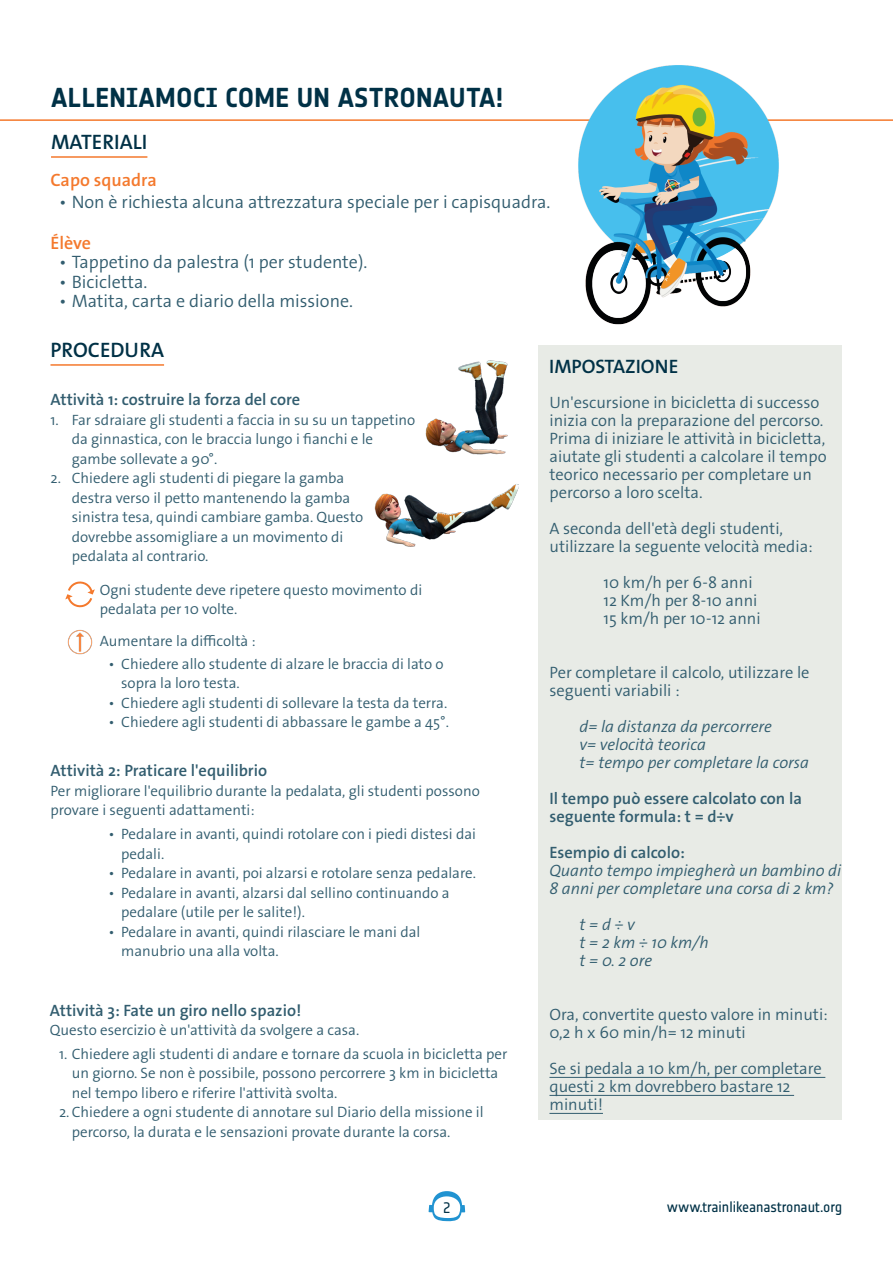
<style>
.page{position:relative;width:893px;height:1263px;background:#fff}
.page>*{position:absolute;margin:0;border:0;box-sizing:border-box;transform-origin:0 0}
.Titles{font:700 27px "Notes Esa";letter-spacing:.01em;color:#003146}
.Title_underlined_orange{font:600 21px "The Sans Os F";color:#003146}
.Body_text{font:600 19.5px "The Sans Os F";color:#003146}
.t1{font:300 18px "The Sans Os F";color:#325d6f}
.Body_text-2{font:600 18px "The Sans Os F";color:#f4792d}
.Body_text-3{font:300 16.5px/18px "The Sans Os F";color:#325d6f}
.Body_text-4{font:600 16.5px/18px "The Sans Os F";color:#325d6f}
.Body_text-5{font:italic 300 16.5px/18px "The Sans Os F";color:#325d6f}
.Body_text-6{font:300 15px/19.5px "The Sans Os F";color:#325d6f}
.t2{font:15px "Notes Esa";letter-spacing:-.005em;color:#003146}
</style>
<div class="page">
<svg style="left:429px;top:1191px;width:36px;height:30px"></svg>
<hr style="left:0;top:119px;width:893px;height:2px;background:#f4792d">
<hr style="left:50px;top:364px;width:114px;height:2px;background:#f4792d">
<hr style="left:51px;top:156px;width:96px;height:2px;background:#f4792d">
<img style="left:561px;top:65px;width:251px;height:260px">
<div style="left:539px;top:345px;width:303px;height:774px;background:#e8ebe6"></div>
<hr style="left:549px;top:1077px;width:276px;height:1px;background:#325d6f">
<hr style="left:549px;top:1095px;width:245px;height:1px;background:#325d6f">
<hr style="left:549px;top:1113px;width:54px;height:1px;background:#325d6f">
<img style="left:67px;top:630px;width:26px;height:25px">
<img style="left:374px;top:484px;width:144px;height:62px">
<img style="left:425px;top:360px;width:83px;height:95px">
<svg style="left:65px;top:581px;width:30px;height:27px"></svg>
<p class="Titles" style="left:51px;top:82px;width:453px">ALLENIAMOCI COME UN ASTRONAUTA!</p>
<p class="Title_underlined_orange" style="left:51px;top:129px;width:98px">MATERIALI</p>
<p class="Body_text-2" style="left:50px;top:168px;width:108px">Capo squadra</p>
<p class="t1" style="left:59px;top:191px;width:493px">• Non è richiesta alcuna attrezzatura speciale per i capisquadra.</p>
<p class="Body_text-2" style="left:50px;top:231px;width:42px">Élève</p>
<p class="t1" style="left:59px;top:251px;width:310px">• Tappetino da palestra (1 per studente).</p>
<p class="t1" style="left:59px;top:270px;width:90px">• Bicicletta.</p>
<p class="t1" style="left:59px;top:290px;width:296px">• Matita, carta e diario della missione.</p>
<p class="Title_underlined_orange" style="left:50px;top:337px;width:115px">PROCEDURA</p>
<p class="Body_text-4" style="left:50px;top:391px;width:251px">Attività 1: costruire la forza del core</p>
<p class="Body_text-6" style="left:72px;top:410px;width:345px;text-indent:-21px">1. Far sdraiare gli studenti a faccia in su su un tappetino da ginnastica, con le braccia lungo i fianchi e le gambe sollevate a 90°.</p>
<p class="Body_text-6" style="left:72px;top:469px;width:293px;text-indent:-21px">2. Chiedere agli studenti di piegare la gamba destra verso il petto mantenendo la gamba sinistra tesa, quindi cambiare gamba. Questo dovrebbe assomigliare a un movimento di pedalata al contrario.</p>
<p class="Body_text" style="left:549px;top:353px;width:131px">IMPOSTAZIONE</p>
<p class="Body_text-3" style="left:549px;top:393px;width:279px">Un'escursione in bicicletta di successo inizia con la preparazione del percorso.<br>Prima di iniziare le attività in bicicletta, aiutate gli studenti a calcolare il tempo teorico necessario per completare un percorso a loro scelta.</p>
<p class="Body_text-3" style="left:549px;top:519px;width:265px">A seconda dell'età degli studenti, utilizzare la seguente velocità media:</p>
<p class="Body_text-3" style="left:603px;top:573px;width:151px">10 km/h per 6-8 anni</p>
<p class="Body_text-3" style="left:603px;top:591px;width:155px">12 Km/h per 8-10 anni</p>
<p class="Body_text-3" style="left:603px;top:609px;width:159px">15 km/h per 10-12 anni</p>
<p class="Body_text-3" style="left:549px;top:663px;width:262px">Per completare il calcolo, utilizzare le seguenti variabili :</p>
<p class="Body_text-5" style="left:579px;top:717px;width:194px">d= la distanza da percorrere</p>
<p class="Body_text-5" style="left:579px;top:735px;width:128px">v= velocità teorica</p>
<p class="Body_text-5" style="left:579px;top:753px;width:231px">t= tempo per completare la corsa</p>
<p class="Body_text-4" style="left:549px;top:789px;width:254px">Il tempo può essere calcolato con la seguente formula: t = d÷v</p>
<p class="Body_text-4" style="left:549px;top:843px;width:137px">Esempio di calcolo:</p>
<p class="Body_text-5" style="left:549px;top:862px;width:293px">Quanto tempo impiegherà un bambino di<br>8 anni per completare una corsa di 2 km?</p>
<p class="Body_text-5" style="left:579px;top:915px;width:57px">t = d ÷ v</p>
<p class="Body_text-5" style="left:579px;top:933px;width:131px">t = 2 km ÷ 10 km/h</p>
<p class="Body_text-5" style="left:579px;top:951px;width:74px">t = 0. 2 ore</p>
<p class="Body_text-6" style="left:100px;top:580px;width:324px">Ogni studente deve ripetere questo movimento di pedalata per 10 volte.</p>
<p class="Body_text-6" style="left:121px;top:654px;width:324px;text-indent:-13px">• Chiedere allo studente di alzare le braccia di lato o sopra la loro testa.</p>
<p class="Body_text-6" style="left:108px;top:693px;width:340px">• Chiedere agli studenti di sollevare la testa da terra.</p>
<p class="Body_text-6" style="left:108px;top:712px;width:342px">• Chiedere agli studenti di abbassare le gambe a 45°.</p>
<p class="Body_text-6" style="left:100px;top:631px;width:157px">Aumentare la difficoltà :</p>
<p class="Body_text-4" style="left:50px;top:761px;width:218px">Attività 2: Praticare l'equilibrio</p>
<p class="Body_text-6" style="left:50px;top:781px;width:431px">Per migliorare l'equilibrio durante la pedalata, gli studenti possono provare i seguenti adattamenti:</p>
<p class="Body_text-6" style="left:121px;top:824px;width:356px;text-indent:-13px">• Pedalare in avanti, quindi rotolare con i piedi distesi dai pedali.</p>
<p class="Body_text-6" style="left:108px;top:863px;width:369px">• Pedalare in avanti, poi alzarsi e rotolare senza pedalare.</p>
<p class="Body_text-6" style="left:121px;top:883px;width:330px;text-indent:-13px">• Pedalare in avanti, alzarsi dal sellino continuando a pedalare (utile per le salite!).</p>
<p class="Body_text-6" style="left:121px;top:922px;width:301px;text-indent:-13px">• Pedalare in avanti, quindi rilasciare le mani dal manubrio una alla volta.</p>
<p class="Body_text-4" style="left:50px;top:1001px;width:253px">Attività 3: Fate un giro nello spazio!</p>
<p class="Body_text-6" style="left:50px;top:1020px;width:311px">Questo esercizio è un'attività da svolgere a casa.</p>
<p class="Body_text-6" style="left:72px;top:1044px;width:437px;text-indent:-13px">1. Chiedere agli studenti di andare e tornare da scuola in bicicletta per un giorno. Se non è possibile, possono percorrere 3 km in bicicletta nel tempo libero e riferire l'attività svolta.</p>
<p class="Body_text-6" style="left:72px;top:1102px;width:413px;text-indent:-13px">2. Chiedere a ogni studente di annotare sul Diario della missione il percorso, la durata e le sensazioni provate durante la corsa.</p>
<p class="Body_text-3" style="left:549px;top:1005px;width:280px">Ora, convertite questo valore in minuti:<br>0,2 h x 60 min/h= 12 minuti</p>
<p class="Body_text-3" style="left:549px;top:1059px;width:274px">Se si pedala a 10 km/h, per completare questi 2 km dovrebbero bastare 12 minuti!</p>
<p class="t2" style="left:443px;top:1199px;width:9px">2</p>
<p class="t2" style="left:667px;top:1198px;width:177px">www.trainlikeanastronaut.org</p>
</div>
